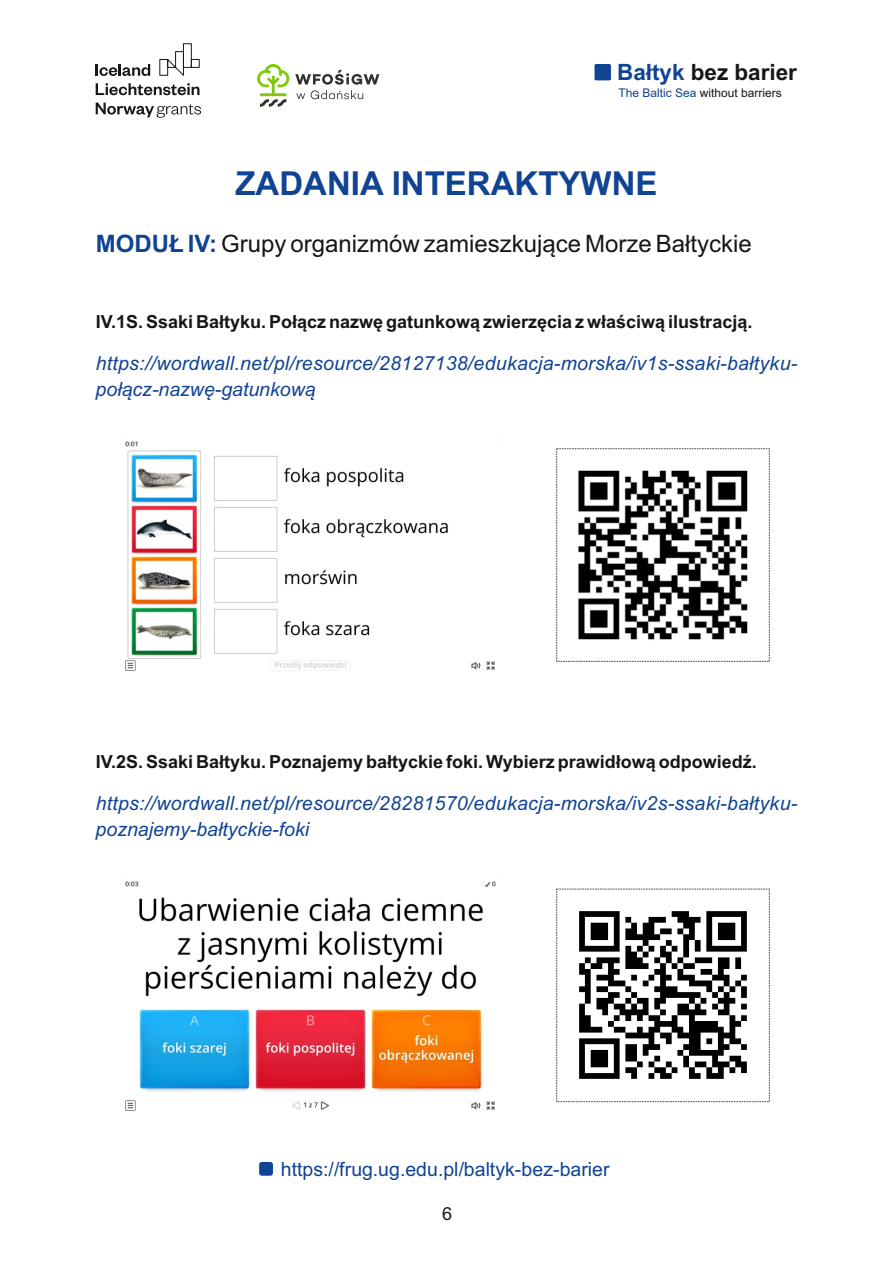
<style>
.page{position:relative;width:893px;height:1263px;background:#fff}
.page>*{position:absolute;margin:0;border:0;box-sizing:border-box;transform-origin:0 0}
.t1{font:700 33px "Arial";color:#104391}
.t2{font:24px "Arial";color:#151616}
.t3{font:700 22.5px "Arial";color:#151616}
.t4{font:italic 19.5px/26.1px "Arial";letter-spacing:.015em;color:#104391}
.t5{font:19.5px "Arial";color:#104391}
.t6{font:700 18px "Arial";color:#151616}
.t7{font:18px "Arial";color:#151616}
.t8{font:12px "Arial";color:#151616}
.s1{color:#104391}
.s2{font-weight:700;color:#104391}
</style>
<div class="page">
<img style="left:578px;top:470px;width:170px;height:170px">
<img style="left:557px;top:888px;width:213px;height:191px">
<div style="left:183px;top:43px;width:9px;height:25px;border:1px solid #171818"></div>
<svg style="left:96px;top:51px;width:104px;height:44px"></svg>
<svg style="left:96px;top:103px;width:105px;height:15px"></svg>
<svg style="left:257px;top:64px;width:32px;height:43px"></svg>
<svg style="left:295px;top:70px;width:84px;height:29px"></svg>
<div style="left:594px;top:64px;width:17px;height:16px;background:#104391;border-radius:2px"></div>
<div style="left:259px;top:1162px;width:14px;height:14px;background:#104391;border-radius:3px"></div>
<div style="left:556px;top:889px;width:214px;height:213px;border:1px dashed #4e4e4d"></div>
<div style="left:556px;top:448px;width:214px;height:214px;border:1px dashed #4e4e4d"></div>
<img style="left:125px;top:878px;width:373px;height:233px">
<img style="left:125px;top:438px;width:373px;height:233px">
<p class="t3" style="left:617px;top:64px;width:181px"><span class="s1">Bałtyk</span> bez barier</p>
<p class="t8" style="left:619px;top:89px;width:165px"><span class="s1">The Baltic Sea</span> without barriers</p>
<h1 class="t1" style="left:235px;top:171px;width:424px">ZADANIA INTERAKTYWNE</h1>
<p class="t2" style="left:96px;top:234px;width:658px"><span class="s2">MODUŁ IV:</span> Grupy organizmów zamieszkujące Morze Bałtyckie</p>
<p class="t6" style="left:96px;top:315px;width:658px">IV.1S. Ssaki Bałtyku. Połącz nazwę gatunkową zwierzęcia z właściwą ilustracją.</p>
<p class="t4" style="left:96px;top:352px;width:703px">https://wordwall.net/pl/resource/28127138/edukacja-morska/iv1s-ssaki-bałtyku&shy;połącz-nazwę-gatunkową</p>
<p class="t6" style="left:96px;top:755px;width:663px">IV.2S. Ssaki Bałtyku. Poznajemy bałtyckie foki. Wybierz prawidłową odpowiedź.</p>
<p class="t4" style="left:96px;top:792px;width:703px">https://wordwall.net/pl/resource/28281570/edukacja-morska/iv2s-ssaki-bałtyku&shy;poznajemy-bałtyckie-foki</p>
<p class="t5" style="left:281px;top:1162px;width:330px">https://frug.ug.edu.pl/baltyk-bez-barier</p>
<p class="t7" style="left:442px;top:1207px;width:12px">6</p>
</div>
